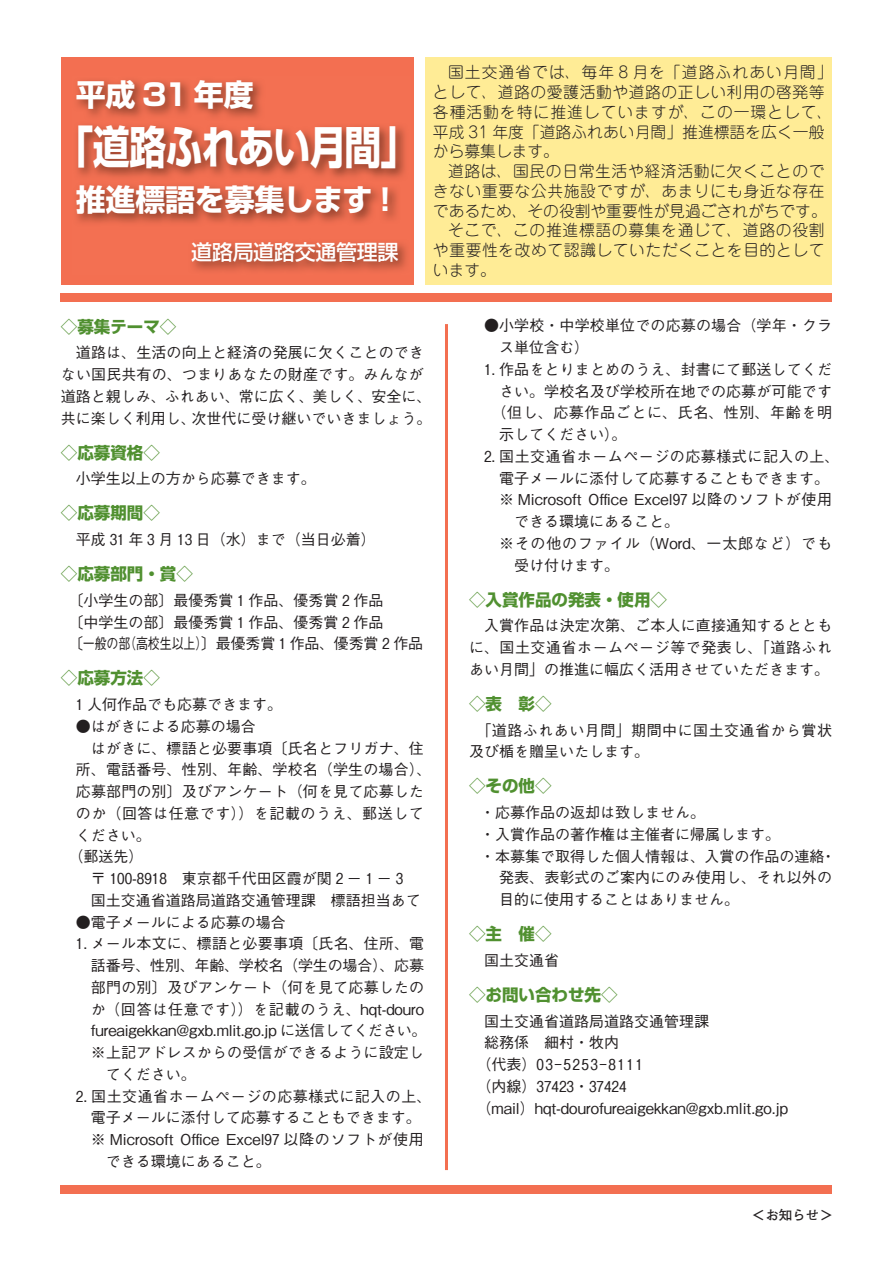
<style>
.page{position:relative;width:893px;height:1263px;background:#fff}
.page>*{position:absolute;margin:0;border:0;box-sizing:border-box;transform-origin:0 0}
.t1{font:45px "Shin Go Pro Bold 90 msp RKSJ H";letter-spacing:-.025em;color:#fff;scale:.82 1}
.t2{font:30px "Shin Go Pro Bold 90 msp RKSJ H";letter-spacing:-.01em;color:#fff}
.t3{font:21px "Shin Go Pro Medium 90 msp RKSJ H";letter-spacing:-.015em;color:#fff}
.t4{font:16.5px "Shin Go Pro Bold 90 msp RKSJ H";color:#509030}
.t5{font:15.75px/19.8px "Jun 101 Pro Light 90 msp RKSJ H";letter-spacing:.04em;color:#231f20}
.t6{font:15.75px "Jun 101 Pro Light 90 msp RKSJ H";color:#231f20}
.t7{font:15px/21.8px "Gothic BBB Pro Medium 90 msp RKSJ H";color:#231f20}
.t8{font:15px "Gothic BBB Pro Medium 90 msp RKSJ H";letter-spacing:.035em;color:#231f20}
.t9{font:15px "Gothic BBB Pro Medium 90 msp RKSJ H";letter-spacing:.04em;color:#231f20}
.t10{font:15px/21.8px "Gothic BBB Pro Medium 90 msp RKSJ H";letter-spacing:.03em;color:#231f20}
.t11{font:15px "Gothic BBB Pro Medium 90 msp RKSJ H";letter-spacing:.02em;color:#231f20}
.t12{font:15px "Gothic BBB Pro Medium 90 msp RKSJ H";letter-spacing:.05em;color:#231f20}
.t13{font:13.5px "Futo Go B101 Pro Bold 90 msp RKSJ H";color:#231f20}
</style>
<div class="page">
<hr style="left:445px;top:324px;width:3px;height:846px;background:#f36f51">
<div style="left:61px;top:57px;width:352px;height:228px;background:#f36f51"></div>
<img style="left:76px;top:80px;width:331px;height:191px">
<div style="left:425px;top:57px;width:407px;height:228px;background:#ffec96"></div>
<div style="left:61px;top:293px;width:771px;height:9px;background:#f36f51"></div>
<div style="left:61px;top:1185px;width:771px;height:8px;background:#f36f51"></div>
<h2 class="t2" style="left:76px;top:83px;width:179px">平成 31 年度</h2>
<h1 class="t1" style="left:56px;top:130px;width:442px">「道路ふれあい月間」</h1>
<h2 class="t2" style="left:76px;top:188px;width:326px">推進標語を募集します！</h2>
<h3 class="t3" style="left:191px;top:244px;width:209px">道路局道路交通管理課</h3>
<p class="t5" style="left:433px;top:65px;width:401px;text-indent:15px">国土交通省では、毎年 8 月を「道路ふれあい月間」として、道路の愛護活動や道路の正しい利用の啓発等各種活動を特に推進していますが、この一環として、平成 31 年度「道路ふれあい月間」推進標語を広く一般から募集します。</p>
<p class="t5" style="left:448px;top:163px;width:378px">道路は、国民の日常生活や経済活動に欠くことので</p>
<p class="t5" style="left:433px;top:183px;width:393px">きない重要な公共施設ですが、あまりにも身近な存在</p>
<p class="t6" style="left:433px;top:205px;width:395px">であるため、その役割や重要性が見過ごされがちです。</p>
<p class="t5" style="left:448px;top:223px;width:378px">そこで、この推進標語の募集を通じて、道路の役割</p>
<p class="t5" style="left:433px;top:242px;width:393px">や重要性を改めて認識していただくことを目的として</p>
<p class="t5" style="left:433px;top:262px;width:64px">います。</p>
<p class="t4" style="left:61px;top:320px;width:117px">◇募集テーマ◇</p>
<p class="t7" style="left:61px;top:344px;width:372px;text-align:center">道路は、生活の向上と経済の発展に欠くことのでき<br>ない国民共有の、つまりあなたの財産です。みんなが道路と親しみ、ふれあい、常に広く、美しく、安全に、共に楽しく利用し、次世代に受け継いでいきましょう。</p>
<p class="t4" style="left:61px;top:446px;width:100px">◇応募資格◇</p>
<p class="t7" style="left:76px;top:470px;width:241px">小学生以上の方から応募できます。</p>
<p class="t4" style="left:61px;top:507px;width:100px">◇応募期間◇</p>
<p class="t7" style="left:76px;top:531px;width:301px">平成 31 年 3 月 13 日（水）まで（当日必着）</p>
<p class="t4" style="left:61px;top:568px;width:133px">◇応募部門・賞◇</p>
<p class="t7" style="left:68px;top:591px;width:356px">〔小学生の部〕最優秀賞 1 作品、優秀賞 2 作品<br>〔中学生の部〕最優秀賞 1 作品、優秀賞 2 作品<br>〔一般の部（高校生以上）〕最優秀賞 1 作品、優秀賞 2 作品</p>
<p class="t4" style="left:61px;top:672px;width:100px">◇応募方法◇</p>
<p class="t7" style="left:76px;top:696px;width:208px">1 人何作品でも応募できます。</p>
<p class="t7" style="left:76px;top:717px;width:181px">●はがきによる応募の場合</p>
<p class="t7" style="left:91px;top:739px;width:334px">はがきに、標語と必要事項〔氏名とフリガナ、住</p>
<p class="t7" style="left:76px;top:761px;width:357px">所、電話番号、性別、年齢、学校名（学生の場合）、</p>
<p class="t7" style="left:76px;top:783px;width:349px">応募部門の別〕及びアンケート（何を見て応募した</p>
<p class="t8" style="left:76px;top:808px;width:349px">のか（回答は任意です））を記載のうえ、郵送して</p>
<p class="t7" style="left:76px;top:826px;width:76px">ください。</p>
<p class="t7" style="left:68px;top:848px;width:76px">（郵送先）</p>
<p class="t7" style="left:91px;top:870px;width:314px">〒 100-8918　東京都千代田区霞が関 2 － 1 － 3</p>
<p class="t7" style="left:91px;top:891px;width:331px">国土交通省道路局道路交通管理課　標語担当あて</p>
<p class="t7" style="left:76px;top:913px;width:211px">●電子メールによる応募の場合</p>
<p class="t11" style="left:76px;top:938px;width:350px">1. メール本文に、標語と必要事項〔氏名、住所、電</p>
<p class="t7" style="left:91px;top:957px;width:335px">話番号、性別、年齢、学校名（学生の場合）、応募</p>
<p class="t7" style="left:91px;top:978px;width:335px">部門の別〕及びアンケート（何を見て応募したの</p>
<p class="t9" style="left:91px;top:1003px;width:335px">か（回答は任意です））を記載のうえ、hqt-douro</p>
<p class="t7" style="left:91px;top:1022px;width:337px">fureaigekkan@gxb.mlit.go.jp に送信してください。</p>
<p class="t7" style="left:91px;top:1044px;width:334px">※上記アドレスからの受信ができるように設定し</p>
<p class="t7" style="left:106px;top:1065px;width:91px">てください。</p>
<p class="t8" style="left:76px;top:1090px;width:357px">2. 国土交通省ホームページの応募様式に記入の上、</p>
<p class="t7" style="left:91px;top:1109px;width:331px">電子メールに添付して応募することもできます。</p>
<p class="t7" style="left:91px;top:1131px;width:335px">※ Microsoft Office Excel97 以降のソフトが使用</p>
<p class="t7" style="left:106px;top:1152px;width:166px">できる環境にあること。</p>
<p class="t7" style="left:499px;top:317px;width:334px;text-indent:-15px">●小学校・中学校単位での応募の場合（学年・クラス単位含む）</p>
<p class="t7" style="left:484px;top:360px;width:349px">1. 作品をとりまとめのうえ、封書にて郵送してくだ</p>
<p class="t7" style="left:499px;top:382px;width:335px">さい。学校名及び学校所在地での応募が可能です</p>
<p class="t9" style="left:491px;top:407px;width:342px">（但し、応募作品ごとに、氏名、性別、年齢を明</p>
<p class="t7" style="left:499px;top:426px;width:129px">示してください）。</p>
<p class="t8" style="left:484px;top:451px;width:357px">2. 国土交通省ホームページの応募様式に記入の上、</p>
<p class="t7" style="left:499px;top:469px;width:331px">電子メールに添付して応募することもできます。</p>
<p class="t7" style="left:499px;top:491px;width:335px">※ Microsoft Office Excel97 以降のソフトが使用</p>
<p class="t7" style="left:514px;top:513px;width:166px">できる環境にあること。</p>
<p class="t12" style="left:499px;top:538px;width:334px">※その他のファイル（Word、一太郎など）でも</p>
<p class="t7" style="left:514px;top:556px;width:106px">受け付けます。</p>
<p class="t4" style="left:469px;top:593px;width:199px">◇入賞作品の発表・使用◇</p>
<p class="t7" style="left:469px;top:617px;width:364px;text-align:justify;text-indent:15px">入賞作品は決定次第、ご本人に直接通知するとともに、国土交通省ホームページ等で発表し、「道路ふれあい月間」の推進に幅広く活用させていただきます。</p>
<p class="t4" style="left:469px;top:697px;width:84px">◇表　彰◇</p>
<p class="t10" style="left:469px;top:721px;width:364px;text-indent:8px">「道路ふれあい月間」期間中に国土交通省から賞状及び楯を贈呈いたします。</p>
<p class="t4" style="left:469px;top:780px;width:84px">◇その他◇</p>
<p class="t7" style="left:480px;top:804px;width:226px">・応募作品の返却は致しません。</p>
<p class="t7" style="left:480px;top:825px;width:301px">・入賞作品の著作権は主催者に帰属します。</p>
<p class="t7" style="left:480px;top:847px;width:357px">・本募集で取得した個人情報は、入賞の作品の連絡・</p>
<p class="t7" style="left:499px;top:869px;width:334px">発表、表彰式のご案内にのみ使用し、それ以外の</p>
<p class="t7" style="left:499px;top:891px;width:241px">目的に使用することはありません。</p>
<p class="t4" style="left:469px;top:928px;width:84px">◇主　催◇</p>
<p class="t7" style="left:484px;top:951px;width:76px">国土交通省</p>
<p class="t4" style="left:469px;top:988px;width:150px">◇お問い合わせ先◇</p>
<p class="t7" style="left:484px;top:1012px;width:226px">国土交通省道路局道路交通管理課</p>
<p class="t7" style="left:484px;top:1034px;width:136px">総務係　細村・牧内</p>
<p class="t7" style="left:476px;top:1056px;width:168px">（代表）03-5253-8111</p>
<p class="t7" style="left:476px;top:1077px;width:151px">（内線）37423・37424</p>
<p class="t7" style="left:476px;top:1099px;width:313px">（mail）hqt-dourofureaigekkan@gxb.mlit.go.jp</p>
<p class="t13" style="left:752px;top:1209px;width:82px">＜お知らせ＞</p>
</div>
